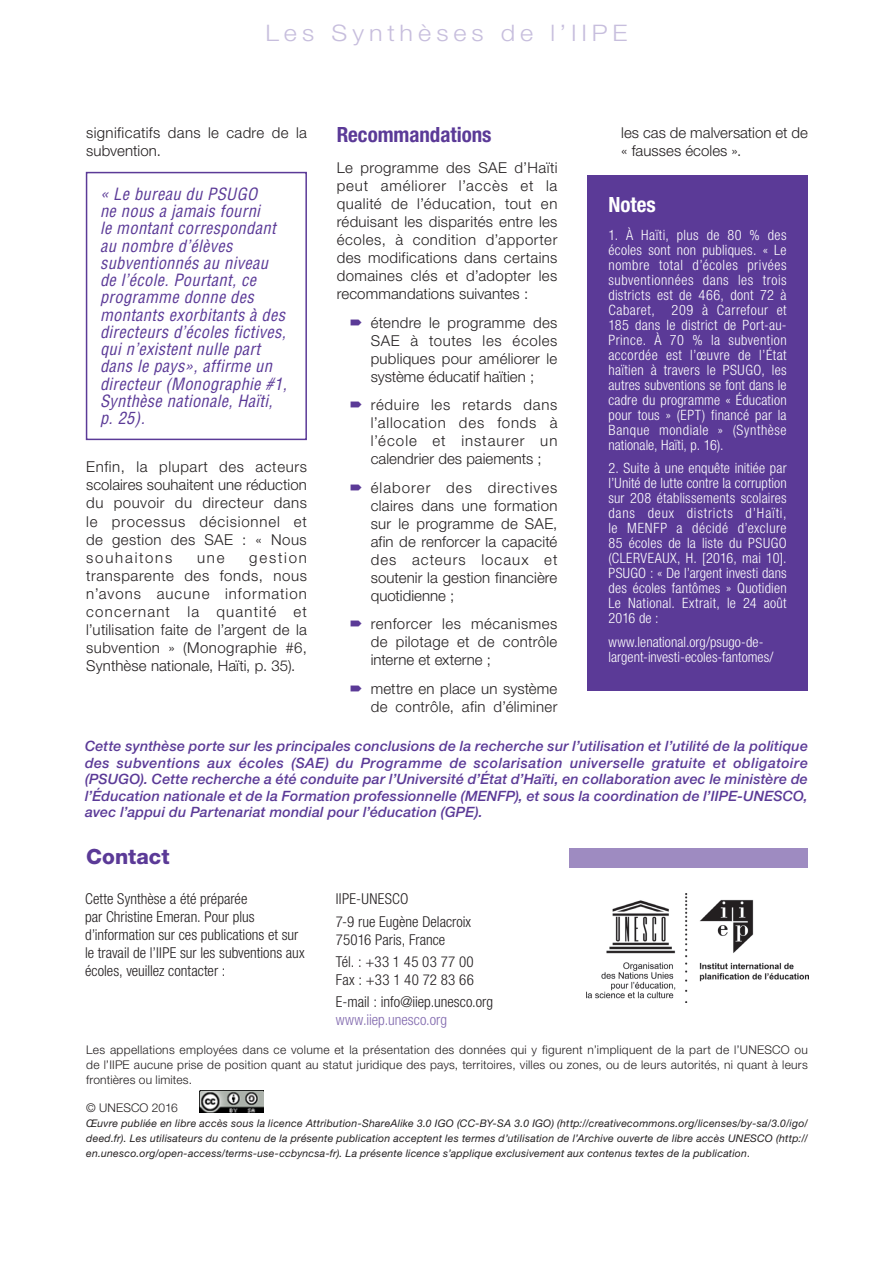
<style>
.page{position:relative;width:893px;height:1263px;background:#fff}
.page>*{position:absolute;margin:0;border:0;box-sizing:border-box;transform-origin:0 0}
.t1{font:300 22.8px "Helvetica Neue LT Std";letter-spacing:.195em;color:#c7bedd;scale:1.11 1}
.Titre_1_copy{font:700 condensed 21px "Helvetica Neue LT Std";color:#5b3a97}
.Titre_1_copy-2{font:800 21px "Helvetica Neue LT Std";color:#5b3a97}
.t2{font:700 condensed 21px "Helvetica Neue LT Std";color:#fff}
.Texte_Box{font:italic condensed 16.5px/17.2px "Helvetica LT Std";letter-spacing:.02em;color:#5b3a97}
.Texte{font:300 15px/18px "Helvetica Neue LT Std";letter-spacing:.015em;color:#231f20;text-align:justify}
.Texte-2{font:300 condensed 15px/18px "Helvetica Neue LT Std";color:#231f20}
.Texte-3{font:300 condensed 15px "Helvetica Neue LT Std";letter-spacing:.02em;color:#231f20}
.Texte-4{font:300 condensed 15px "Helvetica Neue LT Std";letter-spacing:.005em;color:#8169ae}
.t3{font:300 condensed 14.25px/15px "Helvetica Neue LT Std";letter-spacing:.015em;color:#fff;text-align:justify}
.Texte_overview{font:italic 500 14.25px/16.5px "Helvetica Neue LT Std";letter-spacing:.01em;color:#5b3a97;text-align:justify}
.Texte-5{font:300 12px/15px "Helvetica Neue LT Std";letter-spacing:.02em;color:#231f20;text-align:justify}
.Texte-6{font:italic 10.5px/15px "Helvetica Neue LT Std";letter-spacing:.02em;color:#231f20;text-align:justify}
.s1{font-weight:300;font-style:normal;font-size:12px}
</style>
<div class="page">
<div style="left:587px;top:176px;width:221px;height:515px;background:#5b3a97"></div>
<div style="left:570px;top:848px;width:238px;height:20px;background:#9e8bc1"></div>
<img style="left:587px;top:894px;width:221px;height:109px">
<img style="left:199px;top:1091px;width:65px;height:22px">
<div style="left:86px;top:172px;width:221px;height:268px;border:2px solid #5b3a97"></div>
<h1 class="t1" style="left:266px;top:19px;width:327px">Les Synthèses de l’IIPE</h1>
<p class="Texte" style="left:86px;top:123px;width:222px">significatifs dans le cadre de la subvention.</p>
<p class="Texte_Box" style="left:100px;top:185px;width:188px">« Le bureau du PSUGO<br>ne nous a jamais fourni<br>le montant correspondant au nombre d’élèves subventionnés au niveau de l’école. Pourtant, ce programme donne des montants exorbitants à des directeurs d’écoles fictives, qui n’existent nulle part dans le pays», affirme un directeur (Monographie #1,<br>Synthèse nationale, Haïti, p. 25).</p>
<p class="Texte" style="left:86px;top:458px;width:222px">Enfin, la plupart des acteurs scolaires souhaitent une réduction du pouvoir du directeur dans le processus décisionnel et de gestion des SAE : « Nous souhaitons</p>
<p class="Texte" style="left:86px;top:548px;width:222px;text-indent:163px">gestion transparente des fonds, nous n’avons aucune information concernant la quantité et l’utilisation faite de l’argent de la subvention » (Monographie #6, Synthèse nationale, Haïti, p. 35).</p>
<p class="Texte" style="left:197px;top:548px;width:29px">une</p>
<p class="Titre_1_copy" style="left:337px;top:122px;width:156px">Recommandations</p>
<p class="Texte" style="left:337px;top:158px;width:222px">Le programme des SAE d’Haïti peut améliorer l’accès et la qualité de l’éducation, tout en réduisant les disparités entre les écoles, à condition d’apporter des modifications dans certains domaines clés et d’adopter les recommandations suivantes :</p>
<p class="Texte" style="left:371px;top:313px;width:188px">étendre le programme des SAE à toutes les écoles publiques pour améliorer le système éducatif haïtien ;</p>
<p class="Texte" style="left:371px;top:395px;width:188px">réduire les retards dans l’allocation des fonds à l’école et instaurer un calendrier des paiements ;</p>
<p class="Texte" style="left:371px;top:478px;width:188px">élaborer des directives claires dans une formation sur le programme de SAE, afin de renforcer la capacité des acteurs locaux et soutenir la gestion financière quotidienne ;</p>
<p class="Texte" style="left:371px;top:615px;width:188px">renforcer les mécanismes de pilotage et de contrôle interne et externe ;</p>
<p class="Texte" style="left:371px;top:679px;width:188px">mettre en place un système de contrôle, afin d’éliminer</p>
<p class="Texte" style="left:621px;top:123px;width:188px">les cas de malversation et de « fausses écoles ».</p>
<p class="t2" style="left:608px;top:192px;width:49px">Notes</p>
<p class="t3" style="left:608px;top:227px;width:180px">1. À Haïti, plus de 80 % des écoles sont non publiques. « Le nombre total d’écoles privées subventionnées dans les trois districts est de 466, dont 72 à Cabaret, 209 à Carrefour et 185 dans le district de Port-au-Prince. À 70 % la subvention accordée est l’œuvre de l’État haïtien à travers le PSUGO, les autres subventions se font dans le cadre du programme « Éducation pour tous » (EPT) financé par la Banque mondiale » (Synthèse nationale, Haïti, p. 16).</p>
<p class="t3" style="left:608px;top:461px;width:180px">2. Suite à une enquête initiée par l’Unité de lutte contre la corruption sur 208 établissements scolaires dans deux districts d’Haïti, le MENFP a décidé d’exclure 85 écoles de la liste du PSUGO (CLERVEAUX, H. [2016, mai 10].<br>PSUGO : « De l’argent investi dans des écoles fantômes » Quotidien Le National. Extrait, le 24 août 2016 de :</p>
<p class="t3" style="left:608px;top:634px;width:167px">www.lenational.org/psugo-de&shy;largent-investi-ecoles-fantomes/</p>
<p class="Texte_overview" style="left:85px;top:738px;width:724px">Cette synthèse porte sur les principales conclusions de la recherche sur l’utilisation et l’utilité de la politique des subventions aux écoles (SAE) du Programme de scolarisation universelle gratuite et obligatoire (PSUGO). Cette recherche a été conduite par l’Université d’État d’Haïti, en collaboration avec le ministère de l’Éducation nationale et de la Formation professionnelle (MENFP), et sous la coordination de l’IIPE‑UNESCO, avec l’appui du Partenariat mondial pour l’éducation (GPE).</p>
<p class="Titre_1_copy-2" style="left:86px;top:843px;width:85px">Contact</p>
<p class="Texte-2" style="left:85px;top:890px;width:221px">Cette Synthèse a été préparée<br>par Christine Emeran. Pour plus d’information sur ces publications et sur le travail de l’IIPE sur les subventions aux écoles, veuillez contacter :</p>
<p class="Texte-3" style="left:336px;top:890px;width:74px">IIPE-UNESCO</p>
<p class="Texte-2" style="left:336px;top:912px;width:137px">7-9 rue Eugène Delacroix</p>
<p class="Texte-2" style="left:336px;top:930px;width:111px">75016 Paris, France</p>
<p class="Texte-3" style="left:336px;top:953px;width:139px">Tél. : +33 1 45 03 77 00</p>
<p class="Texte-3" style="left:336px;top:971px;width:139px">Fax : +33 1 40 72 83 66</p>
<p class="Texte-2" style="left:336px;top:993px;width:159px">E-mail : info@iiep.unesco.org</p>
<p class="Texte-4" style="left:336px;top:1011px;width:113px">www.iiep.unesco.org</p>
<p class="Texte-5" style="left:86px;top:1042px;width:723px">Les appellations employées dans ce volume et la présentation des données qui y figurent n’impliquent de la part de l’UNESCO ou de l’IIPE aucune prise de position quant au statut juridique des pays, territoires, villes ou zones, ou de leurs autorités, ni quant à leurs frontières ou limites.</p>
<p class="Texte-5" style="left:86px;top:1099px;width:93px">© UNESCO 2016</p>
<p class="Texte-6" style="left:86px;top:1115px;width:723px">Œuvre publiée en libre accès sous la licence Attribution-ShareAlike 3.0 IGO (CC-BY-SA 3.0 IGO) (http://creativecommons.org/licenses/by-sa/3.0/igo/ deed.fr). Les utilisateurs du contenu de la présente publication acceptent les termes d’utilisation de l’Archive ouverte de libre accès UNESCO (http:// en.unesco.org/open-access/terms-use-ccbyncsa-fr). La présente licence s’applique exclusivement aux contenus textes de la publication<span class="s1">.</span></p>
</div>
